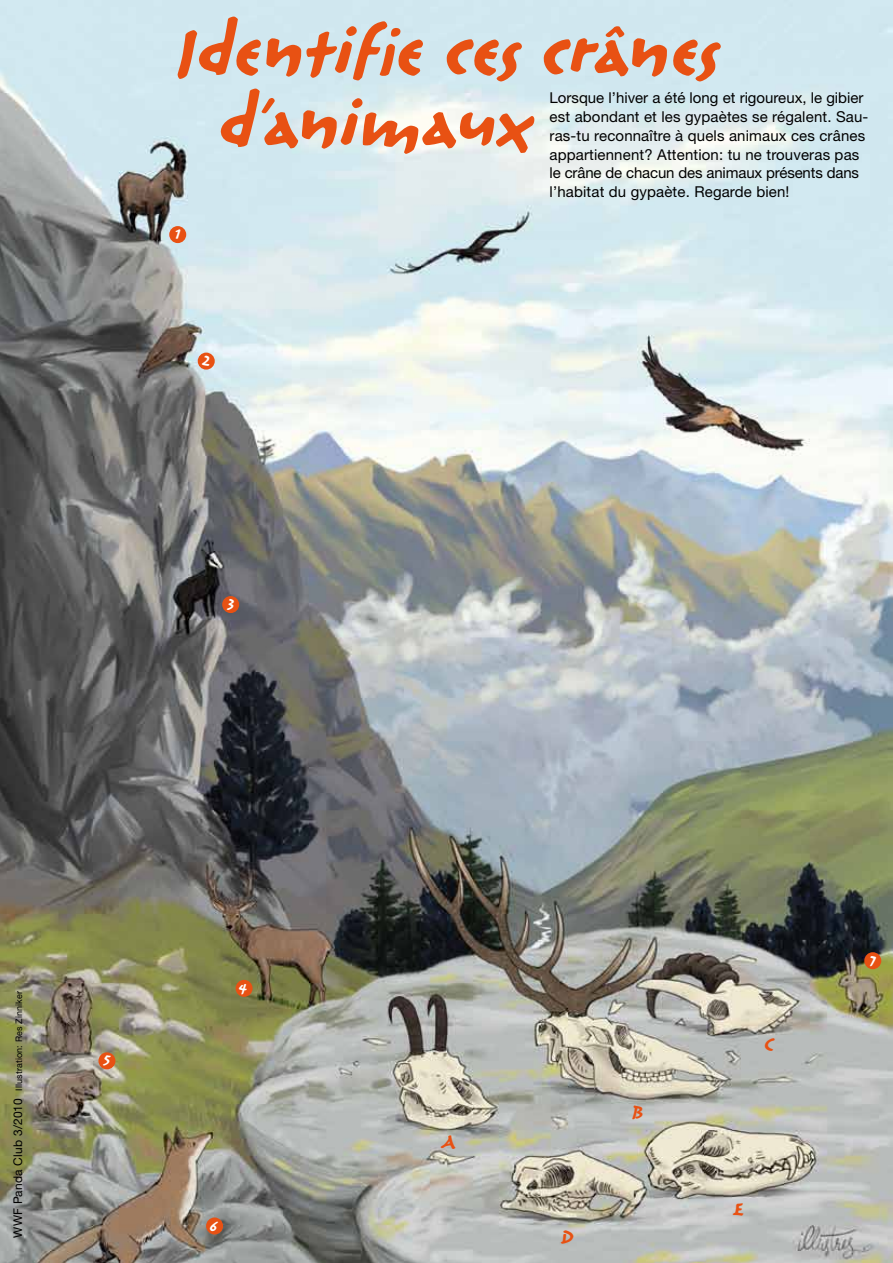
<style>
.page{position:relative;width:893px;height:1263px;background:#fff}
.page>*{position:absolute;margin:0;border:0;box-sizing:border-box;transform-origin:0 0}
.t1{font:italic 81px/72px "Reliq Std Bold Extra Active";color:#e85113}
.t2{font:italic 21.15px "Reliq Std Bold Extra Active";color:#e85113}
.t3{font:italic 17.7px "Reliq Std Bold Extra Active";color:#fff}
.t4{font:15px/18.8px "Helvetica Neue LT Std";letter-spacing:.01em;color:#000}
.t5{font:9px "Helvetica Neue";letter-spacing:.015em;color:#000}
.s1{font-family:"Helvetica Neue LT Std";font-size:12px}
</style>
<div class="page">
<img style="left:0;top:0;width:893px;height:1263px">
<div style="left:169px;top:226px;width:17px;height:17px;background:#e85113;border-radius:50%"></div>
<div style="left:198px;top:353px;width:17px;height:17px;background:#e85113;border-radius:50%"></div>
<div style="left:222px;top:596px;width:17px;height:17px;background:#e85113;border-radius:50%"></div>
<div style="left:236px;top:980px;width:17px;height:17px;background:#e85113;border-radius:50%"></div>
<div style="left:98px;top:1052px;width:17px;height:17px;background:#e85113;border-radius:50%"></div>
<div style="left:206px;top:1217px;width:17px;height:17px;background:#e85113;border-radius:50%"></div>
<div style="left:864px;top:952px;width:17px;height:17px;background:#e85113;border-radius:50%"></div>
<h1 class="t1" style="left:216px;top:17px;width:517px;text-indent:-42px">Identifie ces crânes d’animaux</h1>
<p class="t4" style="left:550px;top:88px;width:320px">Lorsque l’hiver a été long et rigoureux, le gibier est abondant et les gypaètes se régalent. Sau&shy;ras-tu reconnaître à quels animaux ces crânes appartiennent? Attention: tu ne trouveras pas le crâne de chacun des animaux présents dans l’habitat du gypaète. Regarde bien!</p>
<p class="t3" style="left:175px;top:226px;width:10px">1</p>
<p class="t3" style="left:202px;top:351px;width:12px">2</p>
<p class="t3" style="left:227px;top:597px;width:12px">3</p>
<p class="t5" style="left:14px;top:1238px;width:248px;rotate:-90deg"><span class="s1">WWF Panda Club 3/2010</span> Illustration: Res Zinniker</p>
<p class="t3" style="left:103px;top:1052px;width:12px">5</p>
<p class="t3" style="left:238px;top:979px;width:13px">4</p>
<p class="t3" style="left:209px;top:1218px;width:12px">6</p>
<h2 class="t2" style="left:441px;top:1130px;width:16px">A</h2>
<h2 class="t2" style="left:561px;top:1226px;width:18px">D</h2>
<h2 class="t2" style="left:632px;top:1101px;width:17px">B</h2>
<h2 class="t2" style="left:763px;top:1035px;width:16px">C</h2>
<h2 class="t2" style="left:733px;top:1198px;width:15px">E</h2>
<p class="t3" style="left:869px;top:952px;width:11px">7</p>
</div>
